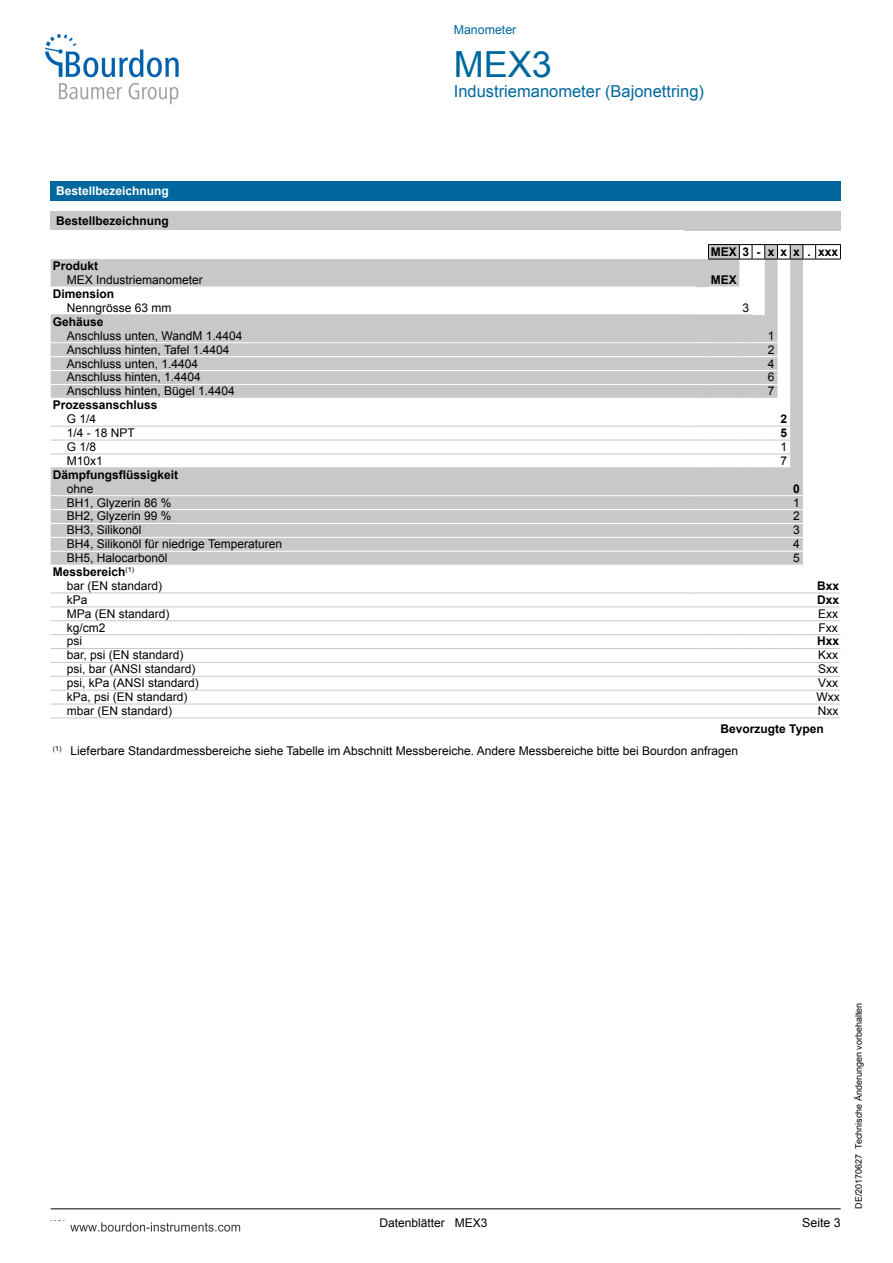
<style>
.page{position:relative;width:893px;height:1263px;background:#fff}
.page>*{position:absolute;margin:0;border:0;box-sizing:border-box;transform-origin:0 0}
.t1{font:36px "Arial";color:#00689e}
.t2{font:16.5px "Arial";color:#00689e}
.t3{font:12.3px "Arial";color:#00689e}
.t4{font:12.3px "Arial";color:#000}
.t5{font:12px/14px "Arial";color:#000}
.t6{font:700 12px/14px "Arial";color:#000}
.t7{font:700 12px "Arial";color:#fff}
.t8{font:9px "Arial";color:#000}
.s1{font-weight:700}
.s2{font-weight:400}
</style>
<div class="page">
<img style="left:45px;top:34px;width:796px;height:1198px">
<p class="t7" style="left:56px;top:183px;width:114px">Bestellbezeichnung</p>
<p class="t6" style="left:56px;top:214px;width:114px">Bestellbezeichnung</p>
<p class="t5" style="left:67px;top:259px;width:138px;text-indent:-14px"><span class="s1">Produkt<br></span>MEX Industriemanometer</p>
<p class="t5" style="left:67px;top:287px;width:106px;text-indent:-14px"><span class="s1">Dimension<br></span>Nenngrösse 63 mm</p>
<p class="t5" style="left:67px;top:315px;width:177px;text-indent:-14px"><span class="s1">Gehäuse<br></span>Anschluss unten, WandM 1.4404</p>
<p class="t3" style="left:454px;top:22px;width:64px">Manometer</p>
<p class="t1" style="left:454px;top:41px;width:100px">MEX3</p>
<p class="t2" style="left:454px;top:81px;width:252px">Industriemanometer (Bajonettring)</p>
<p class="t6" style="left:711px;top:245px;width:129px">MEX3 - xxx .xxx</p>
<p class="t6" style="left:711px;top:273px;width:28px">MEX</p>
<p class="t5" style="left:742px;top:301px;width:8px">3</p>
<p class="t5" style="left:768px;top:329px;width:8px">1</p>
<p class="t5" style="left:67px;top:343px;width:164px">Anschluss hinten, Tafel 1.4404</p>
<p class="t5" style="left:768px;top:343px;width:8px">2</p>
<p class="t5" style="left:67px;top:356px;width:133px">Anschluss unten, 1.4404</p>
<p class="t5" style="left:768px;top:356px;width:8px">4</p>
<p class="t5" style="left:67px;top:370px;width:136px">Anschluss hinten, 1.4404</p>
<p class="t5" style="left:768px;top:370px;width:8px">6</p>
<p class="t5" style="left:67px;top:384px;width:170px">Anschluss hinten, Bügel 1.4404</p>
<p class="t5" style="left:768px;top:384px;width:8px">7</p>
<p class="t6" style="left:67px;top:398px;width:92px;text-indent:-14px">Prozessanschluss<br><span class="s2">G 1/4</span></p>
<p class="t6" style="left:780px;top:412px;width:8px">2</p>
<p class="t5" style="left:67px;top:426px;width:70px">1/4 - 18 NPT</p>
<p class="t6" style="left:780px;top:426px;width:8px">5</p>
<p class="t5" style="left:67px;top:440px;width:31px">G 1/8</p>
<p class="t5" style="left:780px;top:440px;width:8px">1</p>
<p class="t5" style="left:67px;top:454px;width:38px">M10x1</p>
<p class="t5" style="left:780px;top:454px;width:8px">7</p>
<p class="t6" style="left:67px;top:468px;width:113px;text-indent:-14px">Dämpfungsflüssigkeit <span class="s2">ohne</span></p>
<p class="t6" style="left:793px;top:482px;width:8px">0</p>
<p class="t5" style="left:67px;top:495px;width:106px">BH1, Glyzerin 86 %</p>
<p class="t5" style="left:793px;top:495px;width:8px">1</p>
<p class="t5" style="left:67px;top:509px;width:106px">BH2, Glyzerin 99 %</p>
<p class="t5" style="left:793px;top:509px;width:8px">2</p>
<p class="t5" style="left:67px;top:523px;width:76px">BH3, Silikonöl</p>
<p class="t5" style="left:793px;top:523px;width:8px">3</p>
<p class="t5" style="left:67px;top:537px;width:217px">BH4, Silikonöl für niedrige Temperaturen</p>
<p class="t5" style="left:793px;top:537px;width:8px">4</p>
<p class="t5" style="left:67px;top:551px;width:102px">BH5, Halocarbonöl</p>
<p class="t5" style="left:793px;top:551px;width:8px">5</p>
<p class="t5" style="left:67px;top:565px;width:97px;text-indent:-14px"><span class="s1">Messbereich</span><sup>(1)<br></sup>bar (EN standard)</p>
<p class="t6" style="left:817px;top:579px;width:24px">Bxx</p>
<p class="t5" style="left:67px;top:593px;width:22px">kPa</p>
<p class="t6" style="left:817px;top:593px;width:24px">Dxx</p>
<p class="t5" style="left:67px;top:607px;width:104px">MPa (EN standard)</p>
<p class="t5" style="left:818px;top:607px;width:22px">Exx</p>
<p class="t5" style="left:67px;top:620px;width:40px">kg/cm2</p>
<p class="t5" style="left:818px;top:620px;width:21px">Fxx</p>
<p class="t5" style="left:67px;top:634px;width:17px">psi</p>
<p class="t6" style="left:817px;top:635px;width:24px">Hxx</p>
<p class="t5" style="left:67px;top:648px;width:118px">bar, psi (EN standard)</p>
<p class="t5" style="left:818px;top:648px;width:22px">Kxx</p>
<p class="t5" style="left:67px;top:662px;width:130px">psi, bar (ANSI standard)</p>
<p class="t5" style="left:818px;top:662px;width:22px">Sxx</p>
<p class="t5" style="left:67px;top:676px;width:134px">psi, kPa (ANSI standard)</p>
<p class="t5" style="left:818px;top:676px;width:22px">Vxx</p>
<p class="t5" style="left:67px;top:690px;width:122px">kPa, psi (EN standard)</p>
<p class="t5" style="left:816px;top:690px;width:25px">Wxx</p>
<p class="t5" style="left:67px;top:704px;width:107px">mbar (EN standard)</p>
<p class="t6" style="left:721px;top:702px;width:119px;line-height:18.1px;text-indent:97px"><span class="s2">Nxx<br></span>Bevorzugte Typen</p>
<p class="t5" style="left:53px;top:744px;width:687px"><sup>(1)</sup> Lieferbare Standardmessbereiche siehe Tabelle im Abschnitt Messbereiche. Andere Messbereiche bitte bei Bourdon anfragen</p>
<p class="t5" style="left:379px;top:1216px;width:110px">Datenblätter MEX3</p>
<p class="t4" style="left:802px;top:1215px;width:40px">Seite 3</p>
<p class="t8" style="left:853px;top:1209px;width:207px;rotate:-90deg">DE/20170627 Technische Änderungen vorbehalten</p>
</div>
